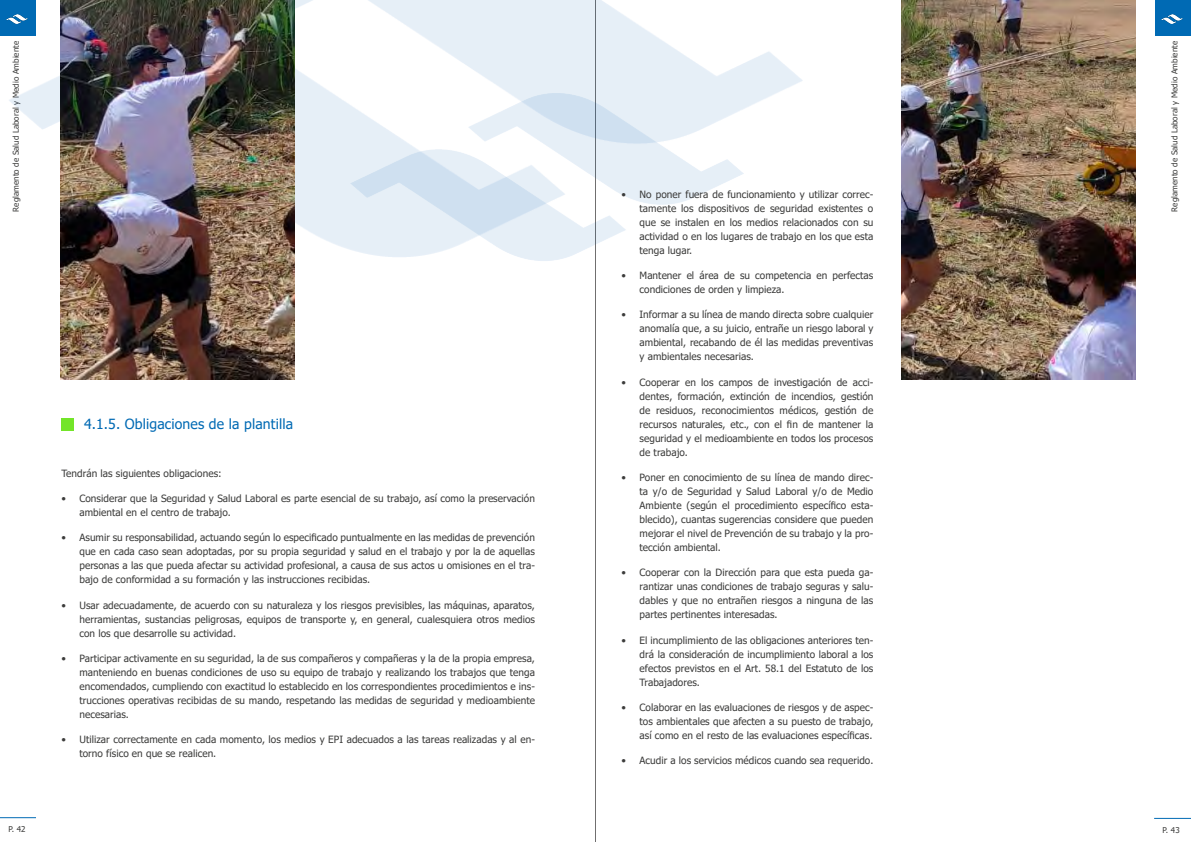
<style>
.page{position:relative;width:1191px;height:842px;background:#fff}
.page>*{position:absolute;margin:0;border:0;box-sizing:border-box;transform-origin:0 0}
.Elena_Título_tercero{font:14px "Tahoma";letter-spacing:.01em;color:#006ab4}
.Elena_Texto{font:10px/14px "Tahoma";letter-spacing:.005em;color:#3c3c3b;text-align:justify}
.t1{font:8px "Tahoma";letter-spacing:.005em;color:#3c3c3b}
</style>
<div class="page">
<div style="left:0;top:0;width:36px;height:36px;background:#006ab4"></div>
<div style="left:1155px;top:0;width:36px;height:36px;background:#006ab4"></div>
<img style="left:1161px;top:15px;width:21px;height:9px">
<hr style="left:0;top:817px;width:36px;height:1px;background:#006ab4">
<hr style="left:1154px;top:818px;width:37px;height:1px;background:#006ab4">
<hr style="left:595px;top:0;width:1px;height:842px;background:#706f6f">
<div style="left:61px;top:418px;width:13px;height:12px;background:#73e529"></div>
<img style="left:6px;top:0;width:797px;height:258px">
<img style="left:350px;top:92px;width:394px;height:169px">
<img style="left:61px;top:0;width:234px;height:380px">
<img style="left:901px;top:0;width:234px;height:380px">
<p class="t1" style="left:11px;top:211px;width:172px;rotate:-90deg">Reglamento de Salud Laboral y Medio Ambiente</p>
<p class="Elena_Título_tercero" style="left:84px;top:414px;width:211px">4.1.5. Obligaciones de la plantilla</p>
<p class="Elena_Texto" style="left:61px;top:466px;width:162px">Tendrán las siguientes obligaciones:</p>
<p class="Elena_Texto" style="left:79px;top:492px;width:457px;text-indent:-18px">• Considerar que la Seguridad y Salud Laboral es parte esencial de su trabajo, así como la preservación ambiental en el centro de trabajo.</p>
<p class="Elena_Texto" style="left:79px;top:531px;width:457px;text-indent:-18px">• Asumir su responsabilidad, actuando según lo especificado puntualmente en las medidas de prevención que en cada caso sean adoptadas, por su propia seguridad y salud en el trabajo y por la de aquellas personas a las que pueda afectar su actividad profesional, a causa de sus actos u omisiones en el tra&shy;bajo de conformidad a su formación y las instrucciones recibidas.</p>
<p class="Elena_Texto" style="left:79px;top:598px;width:457px;text-indent:-18px">• Usar adecuadamente, de acuerdo con su naturaleza y los riesgos previsibles, las máquinas, aparatos, herramientas, sustancias peligrosas, equipos de transporte y, en general, cualesquiera otros medios con los que desarrolle su actividad.</p>
<p class="Elena_Texto" style="left:79px;top:652px;width:457px;text-indent:-18px">• Participar activamente en su seguridad, la de sus compañeros y compañeras y la de la propia empresa, manteniendo en buenas condiciones de uso su equipo de trabajo y realizando los trabajos que tenga encomendados, cumpliendo con exactitud lo establecido en los correspondientes procedimientos e ins&shy;trucciones operativas recibidas de su mando, respetando las medidas de seguridad y medioambiente necesarias.</p>
<p class="Elena_Texto" style="left:79px;top:733px;width:457px;text-indent:-18px">• Utilizar correctamente en cada momento, los medios y EPI adecuados a las tareas realizadas y al en&shy;torno físico en que se realicen.</p>
<p class="Elena_Texto" style="left:639px;top:187px;width:235px;text-indent:-18px">• No poner fuera de funcionamiento y utilizar correc&shy;tamente los dispositivos de seguridad existentes o que se instalen en los medios relacionados con su actividad o en los lugares de trabajo en los que esta tenga lugar.</p>
<p class="Elena_Texto" style="left:639px;top:269px;width:235px;text-indent:-18px">• Mantener el área de su competencia en perfectas condiciones de orden y limpieza.</p>
<p class="Elena_Texto" style="left:639px;top:308px;width:235px;text-indent:-18px">• Informar a su línea de mando directa sobre cualquier anomalía que, a su juicio, entrañe un riesgo laboral y ambiental, recabando de él las medidas preventivas y ambientales necesarias.</p>
<p class="Elena_Texto" style="left:639px;top:376px;width:235px;text-indent:-18px">• Cooperar en los campos de investigación de acci&shy;dentes, formación, extinción de incendios, gestión de residuos, reconocimientos médicos, gestión de recursos naturales, etc., con el fin de mantener la seguridad y el medioambiente en todos los procesos de trabajo.</p>
<p class="Elena_Texto" style="left:639px;top:471px;width:235px;text-indent:-18px">• Poner en conocimiento de su línea de mando direc&shy;ta y/o de Seguridad y Salud Laboral y/o de Medio Ambiente (según el procedimiento específico esta&shy;blecido), cuantas sugerencias considere que pueden mejorar el nivel de Prevención de su trabajo y la pro&shy;tección ambiental.</p>
<p class="Elena_Texto" style="left:639px;top:566px;width:235px;text-indent:-18px">• Cooperar con la Dirección para que esta pueda ga&shy;rantizar unas condiciones de trabajo seguras y salu&shy;dables y que no entrañen riesgos a ninguna de las partes pertinentes interesadas.</p>
<p class="Elena_Texto" style="left:639px;top:634px;width:235px;text-indent:-18px">• El incumplimiento de las obligaciones anteriores ten&shy;drá la consideración de incumplimiento laboral a los efectos previstos en el Art. 58.1 del Estatuto de los Trabajadores.</p>
<p class="Elena_Texto" style="left:639px;top:701px;width:235px;text-indent:-18px">• Colaborar en las evaluaciones de riesgos y de aspec&shy;tos ambientales que afecten a su puesto de trabajo, así como en el resto de las evaluaciones específicas.</p>
<p class="Elena_Texto" style="left:621px;top:754px;width:253px">• Acudir a los servicios médicos cuando sea requerido.</p>
<p class="t1" style="left:1169px;top:211px;width:172px;rotate:-90deg">Reglamento de Salud Laboral y Medio Ambiente</p>
<p class="t1" style="left:9px;top:823px;width:19px">P. 42</p>
<p class="t1" style="left:1162px;top:824px;width:19px">P. 43</p>
</div>
